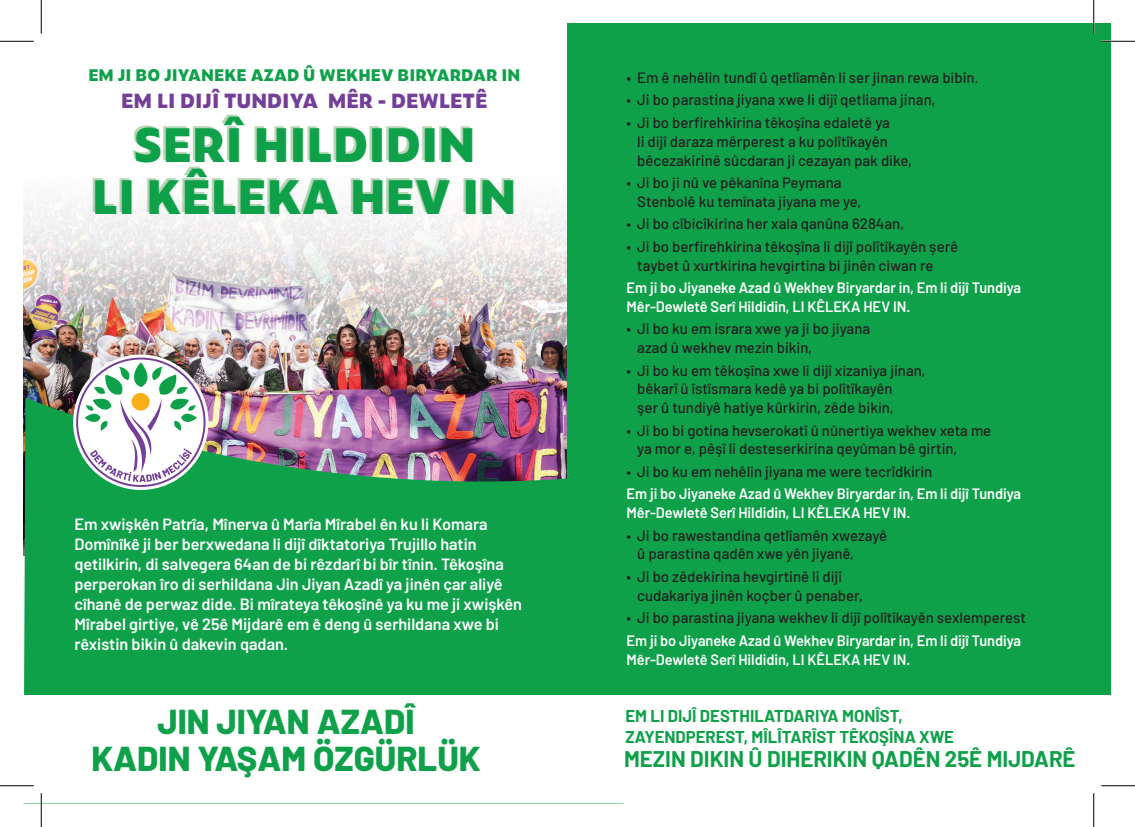
<style>
.page{position:relative;width:1135px;height:827px;background:#fff}
.page>*{position:absolute;margin:0;border:0;box-sizing:border-box;transform-origin:0 0}
.t1{font:800 45.38px/52px "Zeitung Pro";color:#0fa14a;text-align:center}
.t2{font:800 34.5px/37.5px "Barlow";color:#0fa14a;text-align:center}
.t3{font:700 22.12px "Barlow";color:#0fa14a}
.t4{font:800 19.25px "Zeitung Pro";color:#753e98}
.t5{font:700 16.75px/20.9px "Barlow";color:#0fa14a}
.t6{font:600 16.25px/20px "Barlow";color:#fff}
.t7{font:800 15.75px "Zeitung Pro";color:#0fa14a}
.t8{font:500 15px/18.8px "Barlow";color:#231f20}
.t9{font:600 15px/18.8px "Barlow";letter-spacing:-.005em;color:#fff}
</style>
<div class="page">
<img style="left:24px;top:206px;width:543px;height:185px">
<svg style="left:24px;top:391px;width:543px;height:304px;background:#2c9758"></svg>
<svg style="left:76px;top:357px;width:129px;height:130px"></svg>
<div style="left:567px;top:24px;width:544px;height:779px;background:#0fa14a"></div>
<div style="left:24px;top:695px;width:1087px;height:107px;background:#fff"></div>
<hr style="left:1101px;top:40px;width:34px;height:2px;background:#fff">
<hr style="left:0;top:41px;width:34px;height:1px;background:#000">
<hr style="left:1101px;top:41px;width:34px;height:1px;background:#000">
<hr style="left:0;top:785px;width:34px;height:1px;background:#000">
<hr style="left:1101px;top:785px;width:34px;height:1px;background:#000">
<hr style="left:41px;top:0;width:1px;height:34px;background:#000">
<hr style="left:41px;top:793px;width:1px;height:34px;background:#000">
<hr style="left:1093px;top:0;width:1px;height:34px;background:#000">
<hr style="left:1093px;top:793px;width:1px;height:34px;background:#000">
<p class="t7" style="left:88px;top:63px;width:433px">EM JI BO JIYANEKE AZAD Û WEKHEV BIRYARDAR IN</p>
<p class="t4" style="left:121px;top:85px;width:368px">EM LI DIJÎ TUNDIYA MÊR - DEWLETÊ</p>
<h1 class="t1" style="left:92px;top:117px;width:426px">SERÎ HILDIDIN<br>LI KÊLEKA HEV IN</h1>
<p class="t6" style="left:74px;top:512px;width:449px">Em xwişkên Patrîa, Mînerva û Marîa Mîrabel ên ku li Komara Domînîkê ji ber berxwedana li dijî dîktatoriya Trujillo hatin qetilkirin, di salvegera 64an de bi rêzdarî bi bîr tînin. Têkoşîna perperokan îro di serhildana Jin Jiyan Azadî ya jinên çar aliyê cîhanê de perwaz dide. Bi mîrateya têkoşînê ya ku me ji xwişkên Mîrabel girtiye, vê 25ê Mijdarê em ê deng û serhildana xwe bi rêxistin bikin û dakevin qadan.</p>
<p class="t8" style="left:627px;top:67px;width:353px">• Em ê nehêlin tundî û qetlîamên li ser jinan rewa bibin.</p>
<p class="t8" style="left:627px;top:89px;width:310px">• Ji bo parastina jiyana xwe li dijî qetliama jinan,</p>
<p class="t8" style="left:637px;top:112px;width:276px;text-indent:-11px">• Ji bo berfirehkirina têkoşîna edaletê ya<br>li dijî daraza mêrperest a ku polîtîkayên bêcezakirinê sûcdaran ji cezayan pak dike,</p>
<p class="t8" style="left:637px;top:172px;width:226px;text-indent:-11px">• Ji bo ji nû ve pêkanîna Peymana<br>Stenbolê ku temînata jiyana me ye,</p>
<p class="t8" style="left:627px;top:213px;width:279px">• Ji bo cîbicîkirina her xala qanûna 6284an,</p>
<p class="t8" style="left:637px;top:236px;width:322px;text-indent:-11px">• Ji bo berfirehkirina têkoşîna li dijî polîtîkayên şerê taybet û xurtkirina hevgirtina bi jinên ciwan re</p>
<p class="t9" style="left:627px;top:277px;width:396px">Em ji bo Jiyaneke Azad û Wekhev Biryardar in, Em li dijî Tundiya<br>Mêr-Dewletê Serî Hildidin, LI KÊLEKA HEV IN.</p>
<p class="t8" style="left:637px;top:318px;width:234px;text-indent:-11px">• Ji bo ku em israra xwe ya ji bo jiyana azad û wekhev mezin bikin,</p>
<p class="t8" style="left:637px;top:359px;width:290px;text-indent:-11px">• Ji bo ku em têkoşîna xwe li dijî xizaniya jinan, bêkarî û îstîsmara kedê ya bi polîtîkayên<br>şer û tundiyê hatiye kûrkirin, zêde bikin,</p>
<p class="t8" style="left:637px;top:419px;width:356px;text-indent:-11px">• Ji bo bi gotina hevserokatî û nûnertiya wekhev xeta me ya mor e, pêşî li desteserkirina qeyûman bê girtin,</p>
<p class="t8" style="left:627px;top:461px;width:307px">• Ji bo ku em nehêlin jiyana me were tecrîdkirin</p>
<p class="t9" style="left:627px;top:483px;width:396px">Em ji bo Jiyaneke Azad û Wekhev Biryardar in, Em li dijî Tundiya<br>Mêr-Dewletê Serî Hildidin, LI KÊLEKA HEV IN.</p>
<p class="t8" style="left:637px;top:524px;width:252px;text-indent:-11px">• Ji bo rawestandina qetlîamên xwezayê û parastina qadên xwe yên jiyanê,</p>
<p class="t8" style="left:637px;top:566px;width:227px;text-indent:-11px">• Ji bo zêdekirina hevgirtinê li dijî cudakariya jinên koçber û penaber,</p>
<p class="t8" style="left:627px;top:607px;width:401px">• Ji bo parastina jiyana wekhev li dijî polîtîkayên sexlemperest</p>
<p class="t9" style="left:627px;top:629px;width:396px">Em ji bo Jiyaneke Azad û Wekhev Biryardar in, Em li dijî Tundiya<br>Mêr-Dewletê Serî Hildidin, LI KÊLEKA HEV IN.</p>
<h2 class="t2" style="left:91px;top:699px;width:391px">JIN JIYAN AZADÎ<br>KADIN YAŞAM ÖZGÜRLÜK</h2>
<p class="t5" style="left:625px;top:704px;width:330px">EM LI DIJÎ DESTHILATDARIYA MONÎST,<br>ZAYENDPEREST, MÎLÎTARÎST TÊKOŞÎNA XWE</p>
<h3 class="t3" style="left:624px;top:743px;width:453px">MEZIN DIKIN Û DIHERIKIN QADÊN 25Ê MIJDARÊ</h3>
</div>
